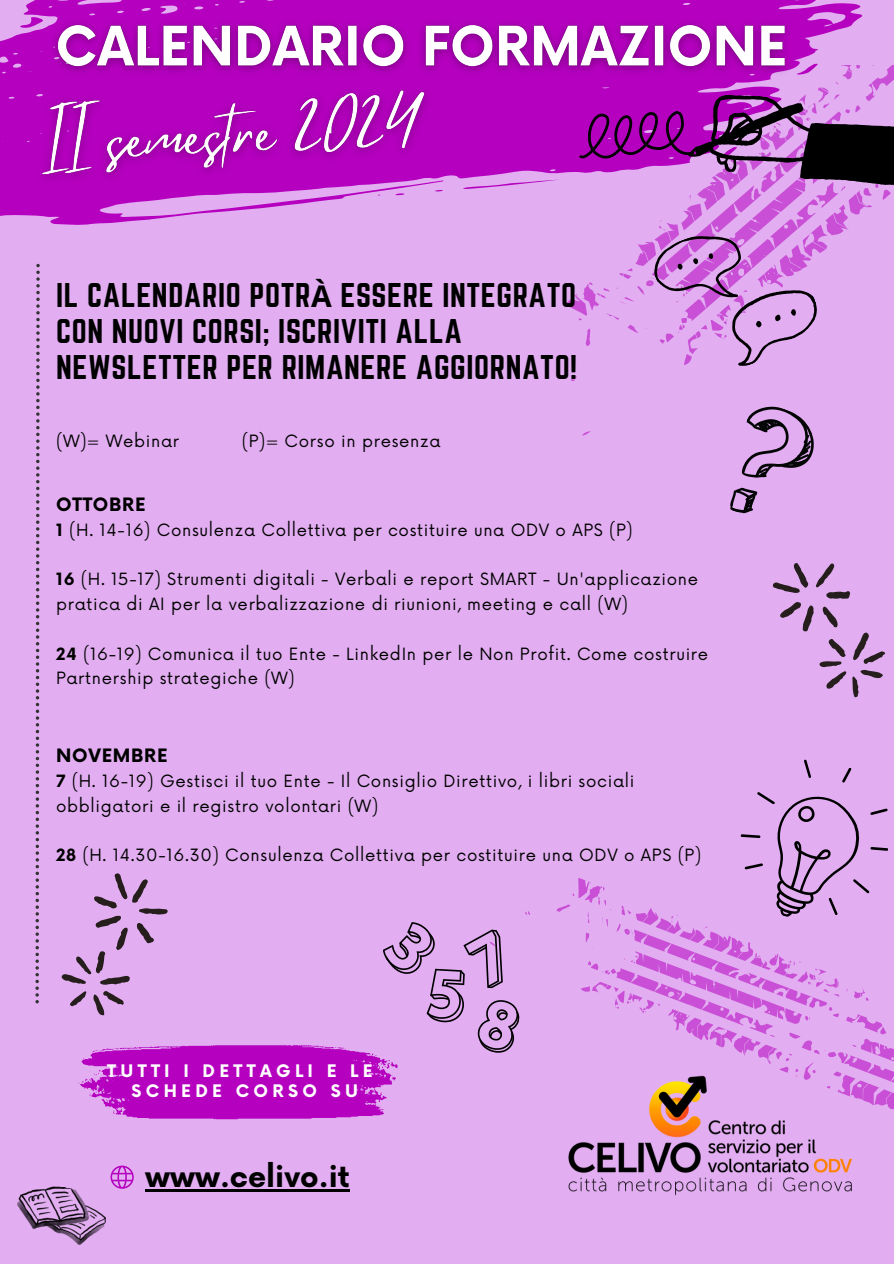
<style>
.page{position:relative;width:894px;height:1264px;background:#fff}
.page>*{position:absolute;margin:0;border:0;box-sizing:border-box;transform-origin:0 0}
.t1{font:30px/36px "Norwester";letter-spacing:.02em;color:#000}
.t2{font:700 29.25px "Now";color:#000}
.t3{font:700 18px "Now";letter-spacing:.04em;color:#000}
.t4{font:700 16.8px/20.2px "Now";letter-spacing:.255em;color:#fff;text-align:center}
.t5{font:16.5px/24.8px "Now";letter-spacing:.04em;color:#000}
.s1{font-family:"Noto Sans";font-weight:700}
.s2{font-weight:700}
</style>
<div class="page">
<div style="left:0;top:0;width:893px;height:1263px;background:#e2aef1"></div>
<svg style="left:35px;top:264px;width:5px;height:739px"></svg>
<svg style="left:0;top:0;width:826px;height:225px;fill:#b500bf"></svg>
<svg style="left:525px;top:878px;width:368px;height:232px"></svg>
<img style="left:564px;top:1072px;width:293px;height:124px">
<svg style="left:564px;top:82px;width:109px;height:353px"></svg>
<svg style="left:730px;top:406px;width:84px;height:108px"></svg>
<svg style="left:739px;top:759px;width:149px;height:171px"></svg>
<hr style="left:145px;top:1189px;width:204px;height:2px;background:#000">
<svg style="left:17px;top:1165px;width:117px;height:80px"></svg>
<img style="left:23px;top:71px;width:421px;height:125px">
<svg style="left:646px;top:223px;width:171px;height:146px"></svg>
<svg style="left:772px;top:563px;width:113px;height:134px"></svg>
<svg style="left:673px;top:9px;width:220px;height:277px"></svg>
<svg style="left:458px;top:86px;width:247px;height:106px"></svg>
<img style="left:45px;top:12px;width:754px;height:70px">
<svg style="left:61px;top:873px;width:459px;height:246px"></svg>
<p class="t1" style="left:56px;top:277px;width:522px">IL CALENDARIO POTR<span class="s1">À</span> ESSERE INTEGRATO<br>CON NUOVI CORSI; ISCRIVITI ALLA<br>NEWSLETTER PER RIMANERE AGGIORNATO!</p>
<p class="t5" style="left:56px;top:429px;width:124px">(W)= Webinar</p>
<p class="t5" style="left:242px;top:429px;width:200px">(P)= Corso in presenza</p>
<p class="t3" style="left:56px;top:495px;width:91px">OTTOBRE</p>
<p class="t5" style="left:56px;top:518px;width:578px"><span class="s2">1</span> (H. 14-16) Consulenza Collettiva per costituire una ODV o APS (P)</p>
<p class="t5" style="left:56px;top:568px;width:643px"><span class="s2">16</span> (H. 15-17) Strumenti digitali - Verbali e report SMART - Un'applicazione pratica di AI per la verbalizzazione di riunioni, meeting e call (W)</p>
<h3 class="t5" style="left:56px;top:642px;width:653px"><span class="s2">24</span> (16-19) Comunica il tuo Ente - LinkedIn per le Non Profit. Come costruire<br>Partnership strategiche (W)</h3>
<p class="t3" style="left:56px;top:745px;width:113px">NOVEMBRE</p>
<p class="t5" style="left:56px;top:769px;width:579px"><span class="s2">7</span> (H. 16-19) Gestisci il tuo Ente - Il Consiglio Direttivo, i libri sociali obbligatori e il registro volontari (W)</p>
<p class="t5" style="left:56px;top:843px;width:646px"><span class="s2">28</span> (H. 14.30-16.30) Consulenza Collettiva per costituire una ODV o APS (P)</p>
<p class="t4" style="left:107px;top:1061px;width:267px">TUTTI I DETTAGLI E LE<br>SCHEDE CORSO SU</p>
<p class="t2" style="left:145px;top:1160px;width:206px">www.celivo.it</p>
</div>
